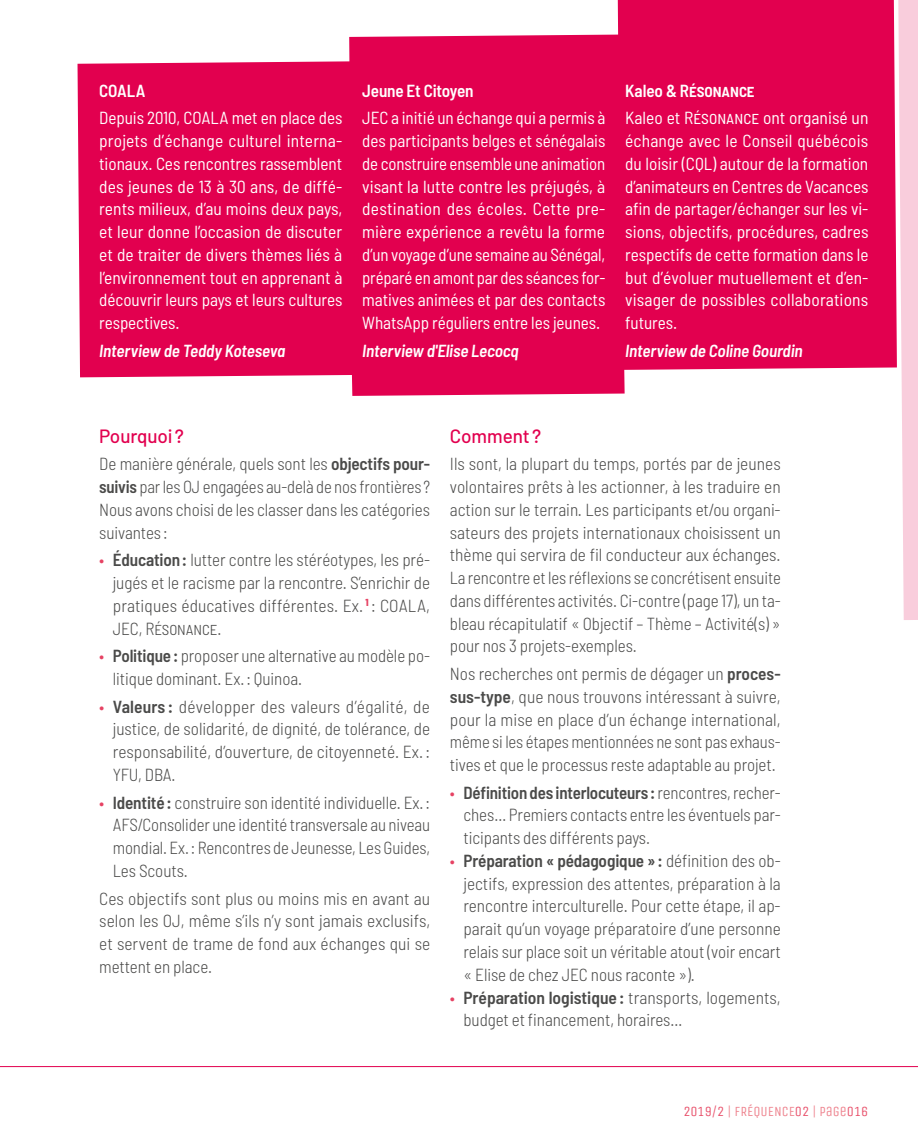
<style>
.page{position:relative;width:918px;height:1141px;background:#fff}
.page>*{position:absolute;margin:0;border:0;box-sizing:border-box;transform-origin:0 0}
.t1{font:500 19.25px "Barlow";letter-spacing:-.005em;color:#e2004f}
.t2{font:300 semi-condensed 17.5px/22.8px "Barlow";letter-spacing:-.005em;color:#4a4a49;text-align:justify}
.t3{font:semi-condensed 17.5px/22.8px "Barlow";letter-spacing:-.005em;color:#fff;text-align:justify}
.t4{font:italic 600 semi-condensed 17.5px "Barlow";letter-spacing:-.005em;color:#fff}
.t5{font:600 semi-condensed 17.5px "Barlow";letter-spacing:-.005em;color:#fff}
.t6{font:14px "Unica One";color:#ee848f}
.s1{font-weight:600}
.s2{color:#e64263}
.s3{color:#e8516b}
</style>
<div class="page">
<svg style="left:77px;top:0;width:820px;height:396px;background:#e52065"></svg>
<svg style="left:898px;top:0;width:20px;height:620px;background:#f9d4e1"></svg>
<hr style="left:0;top:1066px;width:918px;height:1px;background:#e2004f">
<p class="t5" style="left:99px;top:79px;width:48px">COALA</p>
<p class="t3" style="left:99px;top:106px;width:245px">Depuis 2010, COALA met en place des projets d’échange culturel interna&shy;tionaux. Ces rencontres rassemblent des jeunes de 13 à 30 ans, de diffé&shy;rents milieux, d’au moins deux pays, et leur donne l’occasion de discuter et de traiter de divers thèmes liés à l’environnement tout en apprenant à découvrir leurs pays et leurs cultures respectives.</p>
<p class="t4" style="left:99px;top:340px;width:187px">Interview de Teddy Koteseva</p>
<p class="t5" style="left:362px;top:79px;width:113px">Jeune Et Citoyen</p>
<p class="t3" style="left:362px;top:106px;width:245px">JEC a initié un échange qui a permis à des participants belges et sénégalais de construire ensemble une animation visant la lutte contre les préjugés, à destination des écoles. Cette pre&shy;mière expérience a revêtu la forme d’un voyage d’une semaine au Sénégal, préparé en amont par des séances for&shy;matives animées et par des contacts WhatsApp réguliers entre les jeunes.</p>
<p class="t4" style="left:362px;top:340px;width:158px">Interview d'Elise Lecocq</p>
<p class="t5" style="left:625px;top:79px;width:131px">Kaleo &amp; Résonance</p>
<p class="t3" style="left:625px;top:106px;width:245px">Kaleo et Résonance ont organisé un échange avec le Conseil québécois du loisir (CQL) autour de la formation d’animateurs en Centres de Vacances afin de partager/échanger sur les vi&shy;sions, objectifs, procédures, cadres respectifs de cette formation dans le but d’évoluer mutuellement et d’en&shy;visager de possibles collaborations futures.</p>
<p class="t4" style="left:625px;top:340px;width:179px">Interview de Coline Gourdin</p>
<p class="t1" style="left:99px;top:424px;width:86px">Pourquoi?</p>
<p class="t2" style="left:99px;top:452px;width:332px">De manière générale, quels sont les <span class="s1">objectifs pour&shy;suivis</span> par les OJ engagées au-delà de nos frontières?<br>Nous avons choisi de les classer dans les catégories suivantes :</p>
<p class="t2" style="left:113px;top:548px;width:319px;text-indent:-14px"><span class="s2">•</span> <span class="s1">Éducation:</span> lutter contre les stéréotypes, les pré&shy;jugés et le racisme par la rencontre. S’enrichir de pratiques éducatives différentes. Ex. <sup>1</sup> : COALA, JEC, Résonance.</p>
<p class="t2" style="left:113px;top:644px;width:319px;text-indent:-14px"><span class="s2">•</span> <span class="s1">Politique:</span> proposer une alternative au modèle po&shy;litique dominant. Ex.: Quinoa.</p>
<p class="t2" style="left:113px;top:695px;width:319px;text-indent:-14px"><span class="s2">•</span> <span class="s1">Valeurs :</span> développer des valeurs d’égalité, de justice, de solidarité, de dignité, de tolérance, de responsabilité, d’ouverture, de citoyenneté. Ex.:<br>YFU, DBA.</p>
<p class="t2" style="left:113px;top:790px;width:319px;text-indent:-14px"><span class="s2">•</span> <span class="s1">Identité:</span> construire son identité individuelle. Ex.:<br>AFS/Consolider une identité transversale au niveau mondial. Ex.: Rencontres de Jeunesse, Les Guides, Les Scouts.</p>
<p class="t2" style="left:99px;top:886px;width:332px">Ces objectifs sont plus ou moins mis en avant au selon les OJ, même s’ils n’y sont jamais exclusifs, et servent de trame de fond aux échanges qui se mettent en place.</p>
<p class="t1" style="left:450px;top:424px;width:93px">Comment?</p>
<p class="t2" style="left:450px;top:452px;width:332px">Ils sont, la plupart du temps, portés par de jeunes volontaires prêts à les actionner, à les traduire en action sur le terrain. Les participants et/ou organi&shy;sateurs des projets internationaux choisissent un thème qui servira de fil conducteur aux échanges.<br>La rencontre et les réflexions se concrétisent ensuite dans différentes activités. Ci-contre (page 17), un ta&shy;bleau récapitulatif « Objectif – Thème – Activité(s) » pour nos 3 projets-exemples.</p>
<p class="t2" style="left:450px;top:662px;width:332px">Nos recherches ont permis de dégager un <span class="s1">proces&shy;sus-type</span>, que nous trouvons intéressant à suivre, pour la mise en place d’un échange international, même si les étapes mentionnées ne sont pas exhaus&shy;tives et que le processus reste adaptable au projet.</p>
<p class="t2" style="left:463px;top:781px;width:319px;text-indent:-14px"><span class="s2">•</span> <span class="s1">Définition des interlocuteurs:</span> rencontres, recher&shy;ches… Premiers contacts entre les éventuels par&shy;ticipants des différents pays.</p>
<p class="t2" style="left:463px;top:849px;width:319px;text-indent:-14px"><span class="s2">•</span> <span class="s1">Préparation « pédagogique »:</span> définition des ob&shy;jectifs, expression des attentes, préparation à la rencontre interculturelle. Pour cette étape, il ap&shy;parait qu’un voyage préparatoire d’une personne relais sur place soit un véritable atout (voir encart « Elise de chez JEC nous raconte »).</p>
<p class="t2" style="left:463px;top:985px;width:319px;text-indent:-14px"><span class="s2">•</span> <span class="s1">Préparation logistique:</span> transports, logements, budget et financement, horaires…</p>
<p class="t6" style="left:683px;top:1103px;width:186px"><span class="s3">2019/2</span> | FRÉQUENCE<span class="s3">02</span> | page<span class="s3">016</span></p>
</div>
